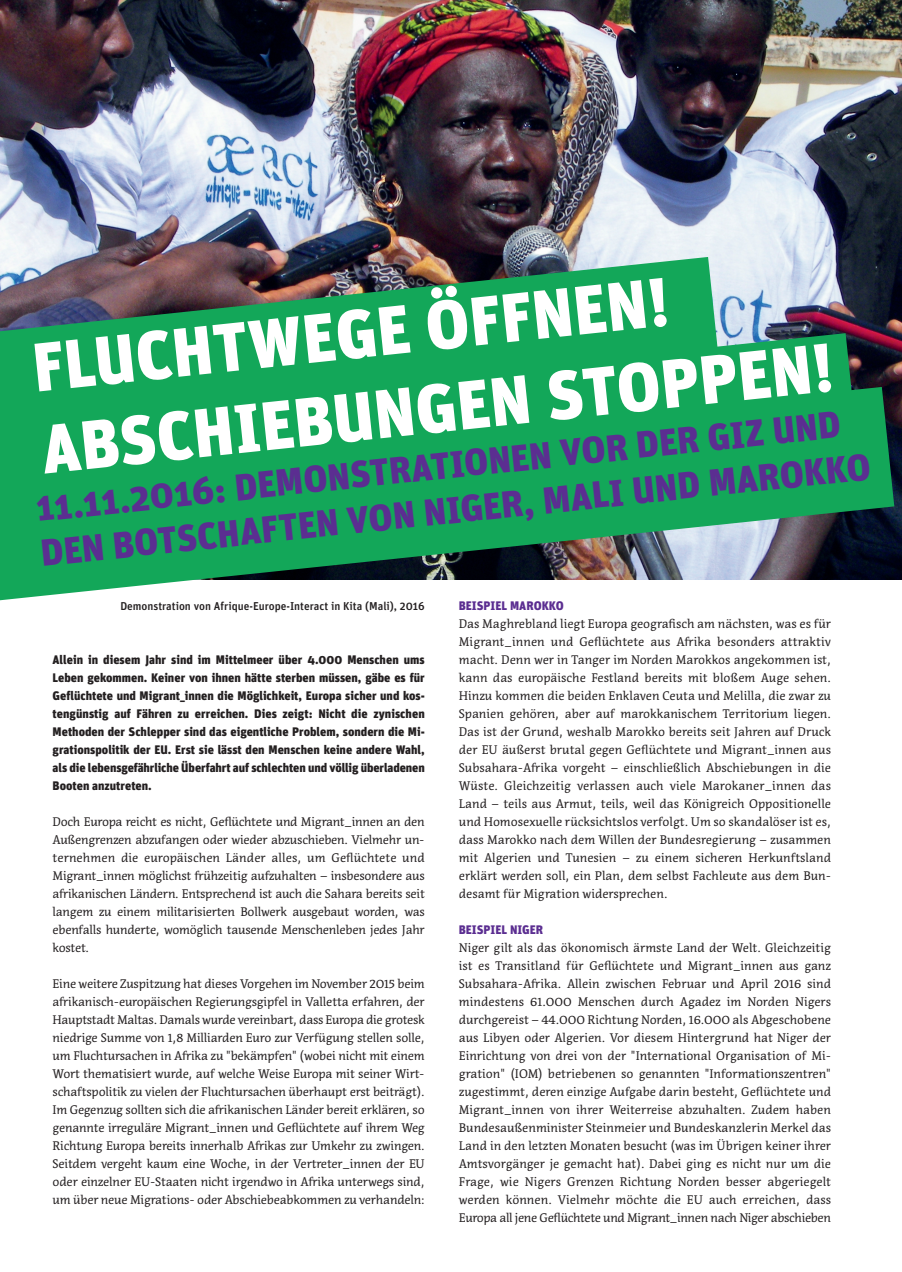
<style>
.page{position:relative;width:902px;height:1272px;background:#fff}
.page>*{position:absolute;margin:0;border:0;box-sizing:border-box;transform-origin:0 0}
.t1{font:900 68.55px/82.2px "Unit";color:#fff}
.t2{font:900 37.5px/45px "Unit";color:#5b2e91}
.t3{font:300 12.3px/18px "Acuta March 09";letter-spacing:-.02em;color:#231f20;text-align:justify}
.t4{font:900 12.3px/18px "Unit";letter-spacing:-.01em;color:#231f20;text-align:justify}
.t5{font:900 12.3px "Unit";color:#5b2e91}
.t6{font:500 11.4px "Unit";color:#231f20}
</style>
<div class="page">
<img style="left:0;top:0;width:901px;height:579px">
<img style="left:0;top:257px;width:718px;height:76px">
<div style="left:0;top:333px;width:852px;height:54px;background:#13a759"></div>
<svg style="left:0;top:387px;width:894px;height:214px;background:#30a268"></svg>
<h1 class="t1" style="left:28px;top:325px;width:797px;rotate:-6deg">FLUCHTWEGE ÖFFNEN!<br>ABSCHIEBUNGEN STOPPEN!</h1>
<h2 class="t2" style="left:34px;top:485px;width:835px;rotate:-6deg">11.11.2016: DEMONSTRATIONEN VOR DER GIZ UND<br>DEN BOTSCHAFTEN VON NIGER, MALI UND MAROKKO</h2>
<p class="t6" style="left:120px;top:602px;width:306px">Demonstration von Afrique-Europe-Interact in Kita (Mali), 2016</p>
<p class="t5" style="left:459px;top:598px;width:106px">BEISPIEL MAROKKO</p>
<p class="t3" style="left:459px;top:616px;width:374px">Das Maghrebland liegt Europa geografisch am nächsten, was es für Migrant_innen und Geflüchtete aus Afrika besonders attraktiv macht. Denn wer in Tanger im Norden Marokkos angekommen ist, kann das europäische Festland bereits mit bloßem Auge sehen.<br>Hinzu kommen die beiden Enklaven Ceuta und Melilla, die zwar zu Spanien gehören, aber auf marokkanischem Territorium liegen.<br>Das ist der Grund, weshalb Marokko bereits seit Jahren auf Druck der EU äußerst brutal gegen Geflüchtete und Migrant_innen aus Subsahara-Afrika vorgeht – einschließlich Abschiebungen in die Wüste. Gleichzeitig verlassen auch viele Marokaner_innen das Land – teils aus Armut, teils, weil das Königreich Oppositionelle und Homosexuelle rücksichtslos verfolgt. Um so skandalöser ist es, dass Marokko nach dem Willen der Bundesregierung – zusammen mit Algerien und Tunesien – zu einem sicheren Herkunftsland erklärt werden soll, ein Plan, dem selbst Fachleute aus dem Bun&shy;desamt für Migration widersprechen.</p>
<p class="t5" style="left:459px;top:922px;width:86px">BEISPIEL NIGER</p>
<p class="t3" style="left:459px;top:940px;width:374px">Niger gilt als das ökonomisch ärmste Land der Welt. Gleichzeitig ist es Transitland für Geflüchtete und Migrant_innen aus ganz Subsahara-Afrika. Allein zwischen Februar und April 2016 sind mindestens 61.000 Menschen durch Agadez im Norden Nigers durchgereist – 44.000 Richtung Norden, 16.000 als Abgeschobene aus Libyen oder Algerien. Vor diesem Hintergrund hat Niger der Einrichtung von drei von der "International Organisation of Mi&shy;gration" (IOM) betriebenen so genannten "Informationszentren" zugestimmt, deren einzige Aufgabe darin besteht, Geflüchtete und Migrant_innen von ihrer Weiterreise abzuhalten. Zudem haben Bundesaußenminister Steinmeier und Bundeskanzlerin Merkel das Land in den letzten Monaten besucht (was im Übrigen keiner ihrer Amtsvorgänger je gemacht hat). Dabei ging es nicht nur um die Frage, wie Nigers Grenzen Richtung Norden besser abgeriegelt werden können. Vielmehr möchte die EU auch erreichen, dass Europa all jene Geflüchtete und Migrant_innen nach Niger abschieben</p>
<p class="t4" style="left:53px;top:650px;width:374px">Allein in diesem Jahr sind im Mittelmeer über 4.000 Menschen ums Leben gekommen. Keiner von ihnen hätte sterben müssen, gäbe es für Geflüchtete und Migrant_innen die Möglichkeit, Europa sicher und kos&shy;tengünstig auf Fähren zu erreichen. Dies zeigt: Nicht die zynischen Methoden der Schlepper sind das eigentliche Problem, sondern die Mi&shy;grationspolitik der EU. Erst sie lässt den Menschen keine andere Wahl, als die lebensgefährliche Überfahrt auf schlechten und völlig überladenen Booten anzutreten.</p>
<p class="t3" style="left:53px;top:814px;width:374px">Doch Europa reicht es nicht, Geflüchtete und Migrant_innen an den Außengrenzen abzufangen oder wieder abzuschieben. Vielmehr un&shy;ternehmen die europäischen Länder alles, um Geflüchtete und Migrant_innen möglichst frühzeitig aufzuhalten – insbesondere aus afrikanischen Ländern. Entsprechend ist auch die Sahara bereits seit langem zu einem militarisierten Bollwerk ausgebaut worden, was ebenfalls hunderte, womöglich tausende Menschenleben jedes Jahr kostet.</p>
<p class="t3" style="left:53px;top:976px;width:374px">Eine weitere Zuspitzung hat dieses Vorgehen im November 2015 beim afrikanisch-europäischen Regierungsgipfel in Valletta erfahren, der Hauptstadt Maltas. Damals wurde vereinbart, dass Europa die grotesk niedrige Summe von 1,8 Milliarden Euro zur Verfügung stellen solle, um Fluchtursachen in Afrika zu "bekämpfen" (wobei nicht mit einem Wort thematisiert wurde, auf welche Weise Europa mit seiner Wirt&shy;schaftspolitik zu vielen der Fluchtursachen überhaupt erst beiträgt).<br>Im Gegenzug sollten sich die afrikanischen Länder bereit erklären, so genannte irreguläre Migrant_innen und Geflüchtete auf ihrem Weg Richtung Europa bereits innerhalb Afrikas zur Umkehr zu zwingen.<br>Seitdem vergeht kaum eine Woche, in der Vertreter_innen der EU oder einzelner EU-Staaten nicht irgendwo in Afrika unterwegs sind, um über neue Migrations- oder Abschiebeabkommen zu verhandeln:</p>
</div>
